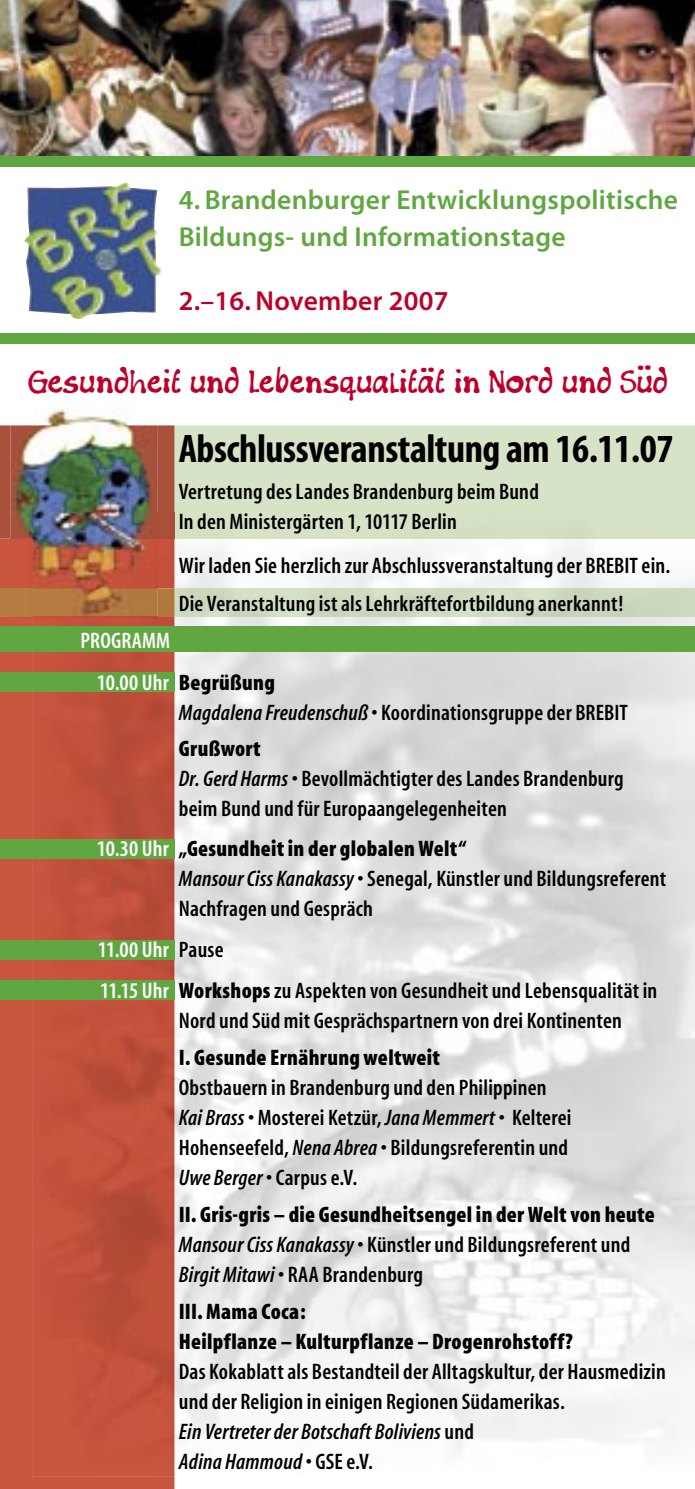
<style>
.page{position:relative;width:695px;height:1489px;background:#fff}
.page>*{position:absolute;margin:0;border:0;box-sizing:border-box;transform-origin:0 0}
.t1{font:40px "Myriad MM 700 300";letter-spacing:-.01em;color:#000}
.t2{font:30px "Big Dots";letter-spacing:-.01em;color:#bd002b}
.t3{font:27.5px/37.5px "Myriad MM 565 600";letter-spacing:.01em;color:#60a742}
.t4{font:27.5px "Myriad MM 565 600";letter-spacing:.01em;color:#bd002b}
.t5{font:22.5px/30px "Myriad MM 565 300";letter-spacing:.01em;color:#000}
.t6{font:22.5px/30px "Myriad MM 830 300";letter-spacing:.015em;color:#000}
.t7{font:22.5px/30px "Myriad MM It 565 300";letter-spacing:.01em;color:#000}
.t8{font:22.5px "Myriad MM 565 300";letter-spacing:.005em;color:#fff}
.s1{font-family:"Myriad MM 565 300";color:#fff}
.s2{font-family:"Myriad MM It 565 300"}
.s3{color:#fff}
.s4{font-family:"Myriad MM 830 300"}
.s5{font-family:"Myriad MM 565 300"}
</style>
<div class="page">
<img style="left:174px;top:880px;width:520px;height:595px">
<img style="left:174px;top:512px;width:520px;height:368px">
<img style="left:0;top:0;width:694px;height:156px">
<div style="left:0;top:538px;width:174px;height:950px;background:#c8553d"></div>
<img style="left:32px;top:538px;width:142px;height:937px">
<div style="left:174px;top:425px;width:520px;height:87px;background:#d7e3c6"></div>
<div style="left:0;top:425px;width:174px;height:113px;background:#a9523b"></div>
<div style="left:0;top:626px;width:694px;height:26px;background:#60a742"></div>
<img style="left:90px;top:188px;width:72px;height:127px">
<div style="left:0;top:156px;width:694px;height:11px;background:#60a742"></div>
<div style="left:0;top:333px;width:694px;height:11px;background:#60a742"></div>
<div style="left:0;top:838px;width:174px;height:20px;background:#60a742"></div>
<div style="left:0;top:940px;width:174px;height:20px;background:#60a742"></div>
<div style="left:0;top:671px;width:174px;height:20px;background:#60a742"></div>
<div style="left:0;top:979px;width:174px;height:20px;background:#60a742"></div>
<div style="left:0;top:588px;width:11px;height:28px;background:#b57d41"></div>
<img style="left:158px;top:588px;width:536px;height:28px">
<img style="left:11px;top:409px;width:147px;height:210px">
<img style="left:124px;top:610px;width:34px;height:1px">
<p class="t3" style="left:179px;top:182px;width:501px">4. Brandenburger Entwicklungspolitische<br>Bildungs- und Informationstage</p>
<p class="t4" style="left:179px;top:287px;width:271px">2.–16. November 2007</p>
<h2 class="t2" style="left:28px;top:359px;width:641px">Gesundheit und Lebensqualität in Nord und Süd</h2>
<h1 class="t1" style="left:179px;top:429px;width:496px">Abschlussveranstaltung am 16.11.07</h1>
<p class="t5" style="left:179px;top:478px;width:361px">Vertretung des Landes Brandenburg beim Bund<br>In den Ministergärten 1, 10117 Berlin</p>
<p class="t5" style="left:179px;top:552px;width:493px">Wir laden Sie herzlich zur Abschlussveranstaltung der BREBIT ein.</p>
<p class="t8" style="left:81px;top:629px;width:91px">PROGRAMM</p>
<p class="t5" style="left:179px;top:589px;width:446px">Die Veranstaltung ist als Lehrkräftefortbildung anerkannt!</p>
<p class="t6" style="left:97px;top:668px;width:179px"><span class="s1">10.00 Uhr</span> Begrüßung</p>
<p class="t5" style="left:179px;top:698px;width:450px"><span class="s2">Magdalena Freudenschuß</span> • Koordinationsgruppe der BREBIT</p>
<p class="t6" style="left:179px;top:734px;width:83px">Grußwort</p>
<p class="t5" style="left:179px;top:764px;width:446px"><span class="s2">Dr. Gerd Harms</span> • Bevollmächtigter des Landes Brandenburg beim Bund und für Europaangelegenheiten</p>
<p class="t6" style="left:97px;top:834px;width:371px"><span class="s1">10.30 Uhr</span> „Gesundheit in der globalen Welt“</p>
<p class="t5" style="left:179px;top:864px;width:489px"><span class="s2">Mansour Ciss Kanakassy</span> • Senegal, Künstler und Bildungsreferent<br>Nachfragen und Gespräch</p>
<p class="t5" style="left:98px;top:930px;width:561px;line-height:40.8px"><span class="s3">11.00 Uhr</span> Pause<br><span class="s3">11.15 Uhr</span> <span class="s4">Workshops</span> zu Aspekten von Gesundheit und Lebensqualität in</p>
<p class="t5" style="left:179px;top:1006px;width:444px">Nord und Süd mit Gesprächspartnern von drei Kontinenten</p>
<p class="t6" style="left:179px;top:1043px;width:263px">I. Gesunde Ernährung weltweit</p>
<p class="t5" style="left:179px;top:1073px;width:394px">Obstbauern in Brandenburg und den Philippinen <span class="s2">Kai Brass</span> • Mosterei Ketzür, <span class="s2">Jana Memmert</span> • Kelterei Hohenseefeld, <span class="s2">Nena Abrea</span> • Bildungsreferentin und <span class="s2">Uwe Berger</span> • Carpus e.V.</p>
<p class="t6" style="left:179px;top:1200px;width:477px">II. Gris-gris – die Gesundheitsengel in der Welt von heute</p>
<p class="t5" style="left:179px;top:1230px;width:453px"><span class="s2">Mansour Ciss Kanakassy</span> • Künstler und Bildungsreferent und<br><span class="s2">Birgit Mitawi</span> • RAA Brandenburg</p>
<p class="t6" style="left:179px;top:1297px;width:395px">III. Mama Coca:<br>Heilpflanze – Kulturpflanze – Drogenrohstoff?</p>
<p class="t5" style="left:179px;top:1357px;width:488px">Das Kokablatt als Bestandteil der Alltagskultur, der Hausmedizin und der Religion in einigen Regionen Südamerikas.</p>
<p class="t7" style="left:179px;top:1417px;width:296px">Ein Vertreter der Botschaft Boliviens <span class="s5">und<br></span>Adina Hammoud <span class="s5">• GSE e.V.</span></p>
</div>
